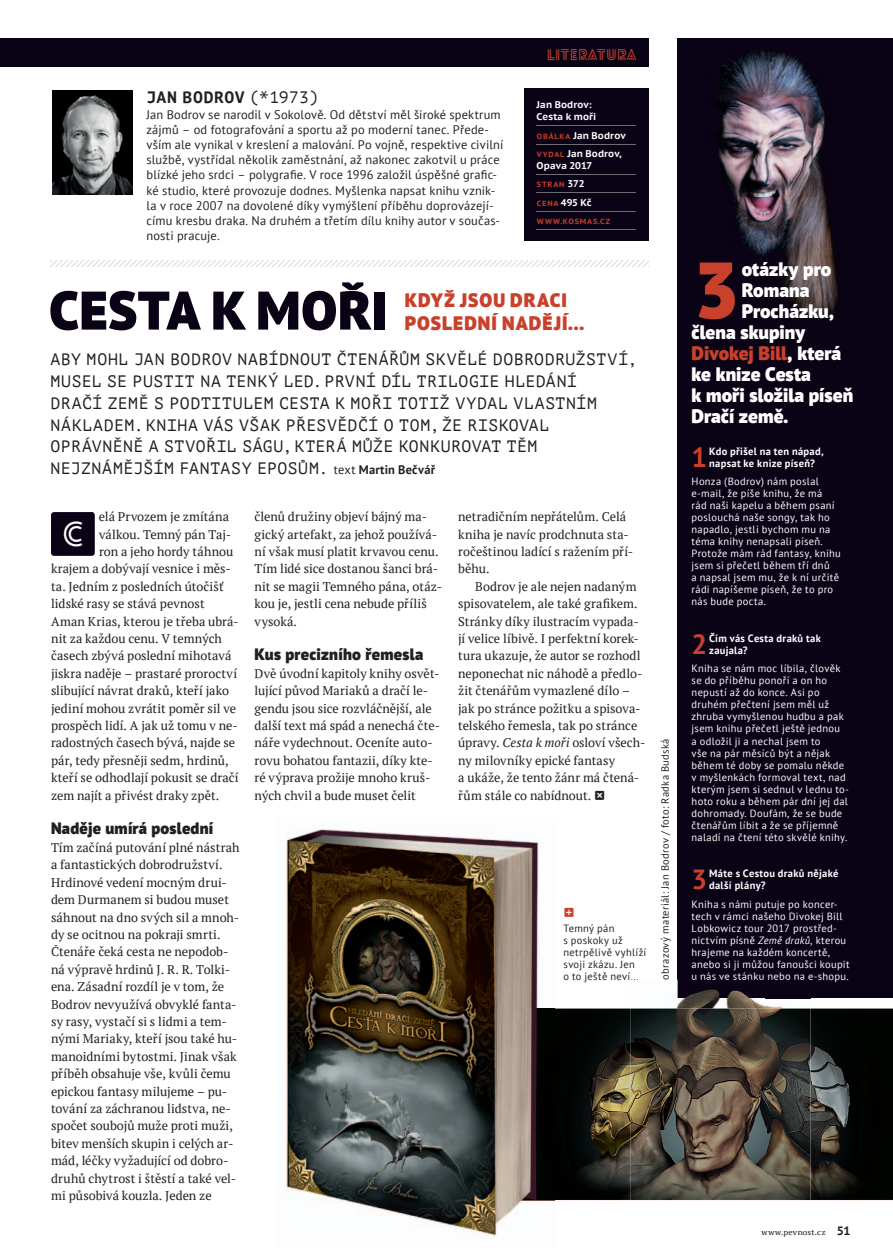
<style>
.page{position:relative;width:893px;height:1255px;background:#fff}
.page>*{position:absolute;margin:0;border:0;box-sizing:border-box;transform-origin:0 0}
.t1{font:900 79.5px "PT Sans Pro";color:#c9402b}
.t2{font:900 54.3px "PT Sans Pro";letter-spacing:.015em;color:#0a0215}
.t3{font:700 33.3px "Lovelo Line";color:#fff}
.t4{font:700 27.6px "PT Sans";color:#c9402b}
.t5{font:900 19.5px "PT Sans Pro";color:#fff}
.t6{font:900 19.5px/22.5px "PT Sans Pro";letter-spacing:.045em;color:#c9402b}
.t7{font:900 19.5px "PT Sans Pro";color:#c9402b}
.t8{font:16.5px/21.8px "PT Mono";letter-spacing:.03em;color:#231f20}
.t9{font:900 16.5px "PT Sans Pro";letter-spacing:.015em;color:#231f20}
.t10{font:700 16.5px "PT Mono";letter-spacing:.035em;color:#231f20}
.t11{font:700 15px "Lovelo Line";letter-spacing:.01em;color:#c9402b}
.t12{font:12.6px/17.4px "PT Serif";letter-spacing:.005em;color:#231f20}
.t13{font:12.45px/15.3px "PT Sans";letter-spacing:.01em;color:#231f20}
.t14{font:10.5px/12px "PT Sans";letter-spacing:.03em;color:#fff}
.t15{font:10.5px/12px "PT Sans";letter-spacing:.03em;color:#231f20}
.t16{font:700 10.5px/12px "PT Sans";letter-spacing:.03em;color:#fff}
.t17{font:700 9.75px/12px "PT Sans Caption";letter-spacing:.01em;color:#fff}
.t18{font:700 7.5px "PT Sans Caption";letter-spacing:.115em;color:#c9402b}
.t19{font:7.5px "PT Serif Caption";letter-spacing:.03em;color:#231f20}
.s1{font-weight:400}
.s2{font-size:7.5px;color:#c9402b}
.s3{font-size:9.75px;color:#fff}
.s4{font-family:"PT Sans";font-size:12.45px}
.s5{font-family:"PT Sans";font-weight:700;font-size:12.45px}
.s6{font-style:italic}
.s7{color:#fff}
.s8{font-family:"PT Sans Caption";font-weight:700;font-size:12px}
</style>
<div class="page">
<svg style="left:51px;top:260px;width:598px;height:7px"></svg>
<div style="left:524px;top:88px;width:125px;height:152px;background:#0a0215"></div>
<hr style="left:537px;top:125px;width:99px;height:1px;background:#6c6d70">
<hr style="left:537px;top:144px;width:99px;height:1px;background:#6c6d70">
<hr style="left:537px;top:174px;width:99px;height:1px;background:#6c6d70">
<hr style="left:537px;top:192px;width:99px;height:1px;background:#6c6d70">
<hr style="left:537px;top:211px;width:99px;height:1px;background:#6c6d70">
<hr style="left:537px;top:229px;width:99px;height:1px;background:#6c6d70">
<img style="left:52px;top:90px;width:80px;height:104px">
<div style="left:0;top:39px;width:648px;height:28px;background:#0a0215"></div>
<div style="left:51px;top:512px;width:44px;height:44px;background:#0a0215;border-radius:3px"></div>
<div style="left:678px;top:39px;width:215px;height:958px;background:#0a0215"></div>
<img style="left:715px;top:50px;width:125px;height:270px">
<img style="left:462px;top:1008px;width:431px;height:192px">
<img style="left:286px;top:829px;width:268px;height:202px">
<img style="left:286px;top:1031px;width:176px;height:197px">
<img style="left:461px;top:1200px;width:93px;height:37px">
<img style="left:631px;top:979px;width:179px;height:221px">
<img style="left:765px;top:997px;width:45px;height:1px">
<img style="left:678px;top:979px;width:132px;height:18px">
<svg style="left:631px;top:979px;width:7px;height:2px"></svg>
<img style="left:692px;top:979px;width:118px;height:2px">
<img style="left:661px;top:1087px;width:10px;height:112px">
<h3 class="t10" style="left:147px;top:88px;width:173px">JAN BODROV <span class="s1">(*1973)</span></h3>
<p class="t13" style="left:147px;top:106px;width:358px">Jan Bodrov se narodil v Sokolově. Od dětství měl široké spektrum zájmů – od fotografování a sportu až po moderní tanec. Přede&shy;vším ale vynikal v kreslení a malování. Po vojně, respektive civilní službě, vystřídal několik zaměstnání, až nakonec zakotvil u práce blízké jeho srdci – polygrafie. V roce 1996 založil úspěšné grafic&shy;ké studio, které provozuje dodnes. Myšlenka napsat knihu vznik&shy;la v roce 2007 na dovolené díky vymýšlení příběhu doprovázejí&shy;címu kresbu draka. Na druhém a třetím dílu knihy autor v součas&shy;nosti pracuje.</p>
<p class="t11" style="left:547px;top:45px;width:91px">LITERATURA</p>
<p class="t17" style="left:537px;top:99px;width:61px">Jan Bodrov:<br>Cesta k moři</p>
<p class="t17" style="left:537px;top:126px;width:90px;line-height:18.5px"><span class="s2">OBÁLKA</span> Jan Bodrov<br><span class="s2">VYDAL</span> Jan Bodrov,</p>
<p class="t17" style="left:537px;top:159px;width:57px">Opava 2017</p>
<p class="t18" style="left:537px;top:180px;width:49px">STRAN <span class="s3">372</span></p>
<p class="t17" style="left:537px;top:196px;width:56px"><span class="s2">CENA</span> 495 Kč</p>
<p class="t18" style="left:537px;top:216px;width:75px">WWW.KOSMAS.CZ</p>
<h2 class="t2" style="left:49px;top:274px;width:339px">CESTA K MOŘI</h2>
<h3 class="t6" style="left:405px;top:289px;width:181px">KDYŽ JSOU DRACI<br>POS LEDNÍ NADĚJÍ…</h3>
<p class="t8" style="left:51px;top:349px;width:588px">ABY MOHL JAN BODROV NABÍDNOUT ČTENÁŘŮM SKVĚLÉ DOBRODRUŽSTVÍ, MUSEL SE PUSTIT NA TENKÝ LED. PRVNÍ DÍL TRILOGIE HLEDÁNÍ<br>DRAČÍ ZEMĚ S PODTITULEM CESTA K MOŘI TOTIŽ VYDAL VLASTNÍM NÁKLADEM. KNIHA VÁS VŠAK PŘESVĚDČÍ O TOM, ŽE RISKOVAL OPRÁVNĚNĚ A STVOŘIL SÁGU, KTERÁ MŮŽE KONKUROVAT TĚM NEJZNÁMĚJŠÍM FANTASY EPOSŮM. <span class="s4">text</span> <span class="s5">Martin Bečvář</span></p>
<p class="t12" style="left:99px;top:508px;width:132px">elá Prvozem je zmítána</p>
<p class="t12" style="left:99px;top:525px;width:134px">válkou. Temný pán Taj-</p>
<p class="t12" style="left:99px;top:542px;width:136px">ron a jeho hordy táhnou</p>
<p class="t12" style="left:51px;top:560px;width:181px">krajem a dobývají vesnice i měs-</p>
<p class="t12" style="left:51px;top:577px;width:174px">ta. Jedním z posledních útočišť</p>
<p class="t12" style="left:51px;top:595px;width:155px">lidské rasy se stává pevnost</p>
<p class="t12" style="left:51px;top:612px;width:189px">Aman Krias, kterou je třeba ubrá-</p>
<p class="t12" style="left:51px;top:629px;width:172px">nit za každou cenu. V temných</p>
<p class="t12" style="left:51px;top:647px;width:182px">časech zbývá poslední mihotavá</p>
<p class="t12" style="left:51px;top:664px;width:188px">jiskra naděje – prastaré proroctví</p>
<p class="t12" style="left:51px;top:682px;width:180px">slibující návrat draků, kteří jako</p>
<p class="t12" style="left:51px;top:699px;width:187px">jediní mohou zvrátit poměr sil ve</p>
<p class="t12" style="left:51px;top:716px;width:188px">prospěch lidí. A jak už tomu v ne-</p>
<p class="t12" style="left:51px;top:734px;width:186px">radostných časech bývá, najde se</p>
<p class="t12" style="left:51px;top:751px;width:179px">pár, tedy přesněji sedm, hrdinů,</p>
<p class="t12" style="left:51px;top:769px;width:189px">kteří se odhodlají pokusit se dračí</p>
<p class="t12" style="left:51px;top:786px;width:170px">zem najít a přivést draky zpět.</p>
<h3 class="t9" style="left:51px;top:817px;width:164px">Naděje umírá poslední</h3>
<p class="t12" style="left:51px;top:838px;width:190px">Tím začíná putování plné nástrah a fantastických dobrodružství.<br>Hrdinové vedení mocným drui&shy;dem Durmanem si budou muset sáhnout na dno svých sil a mnoh&shy;dy se ocitnou na pokraji smrti.<br>Čtenáře čeká cesta ne nepodob&shy;ná výpravě hrdinů J. R. R. Tolki&shy;ena. Zásadní rozdíl je v tom, že<br>Bodrov nevyužívá obvyklé fanta&shy;sy rasy, vystačí si s lidmi a tem&shy;nými Mariaky, kteří jsou také hu&shy;manoidními bytostmi. Jinak však příběh obsahuje vše, kvůli čemu epickou fantasy milujeme – pu&shy;tování za záchranou lidstva, ne&shy;spočet soubojů muže proti muži, bitev menších skupin i celých ar&shy;mád, léčky vyžadující od dobro&shy;druhů chytrost i štěstí a také vel&shy;mi působivá kouzla. Jeden ze</p>
<h3 class="t3" style="left:62px;top:514px;width:22px">C</h3>
<p class="t12" style="left:255px;top:508px;width:189px">členů družiny objeví bájný ma&shy;gický artefakt, za jehož používá&shy;ní však musí platit krvavou cenu.<br>Tím lidé sice dostanou šanci brá&shy;nit se magii Temného pána, otáz&shy;kou je, jestli cena nebude příliš vysoká.</p>
<h3 class="t9" style="left:255px;top:643px;width:170px">Kus precizního řemesla</h3>
<p class="t12" style="left:255px;top:664px;width:187px">Dvě úvodní kapitoly knihy osvět&shy;lující původ Mariaků a dračí le&shy;gendu jsou sice rozvláčnější, ale další text má spád a nenechá čte&shy;náře vydechnout. Oceníte auto&shy;rovu bohatou fantazii, díky kte&shy;ré výprava prožije mnoho kruš&shy;ných chvil a bude muset čelit</p>
<p class="t12" style="left:458px;top:508px;width:177px">netradičním nepřátelům. Celá kniha je navíc prodchnuta sta&shy;ročeštinou ladící s ražením pří&shy;běhu.</p>
<p class="t12" style="left:458px;top:577px;width:189px;text-indent:17px">Bodrov je ale nejen nadaným spisovatelem, ale také grafikem.<br>Stránky díky ilustracím vypada&shy;jí velice líbivě. I perfektní korek&shy;tura ukazuje, že autor se rozhodl neponechat nic náhodě a předlo&shy;žit čtenářům vymazlené dílo – jak po stránce požitku a spisova&shy;telského řemesla, tak po stránce úpravy. <span class="s6">Cesta k moři</span> osloví všech&shy;ny milovníky epické fantasy<br>a ukáže, že tento žánr má čtená&shy;řům stále co nabídnout.</p>
<p class="t15" style="left:563px;top:921px;width:84px">Temný pán<br>s poskoky už netrpělivě vyhlíží svoji zkázu. Jen<br>o to ještě neví...</p>
<p class="t15" style="left:659px;top:979px;width:243px;rotate:-90deg">obrazový materiál: Jan Bodrov / foto: Radka Budská</p>
<h1 class="t1" style="left:692px;top:237px;width:52px">3</h1>
<h3 class="t5" style="left:742px;top:256px;width:91px">otázky pro</h3>
<h3 class="t5" style="left:742px;top:277px;width:69px">Romana</h3>
<h3 class="t5" style="left:742px;top:298px;width:94px">Procházku,</h3>
<h3 class="t5" style="left:692px;top:319px;width:115px">člena skupiny</h3>
<h3 class="t7" style="left:692px;top:340px;width:151px">Divokej Bill<span class="s7">, která</span></h3>
<h3 class="t5" style="left:692px;top:361px;width:121px">ke knize Cesta</h3>
<h3 class="t5" style="left:692px;top:382px;width:163px">k moři složila píseň</h3>
<h3 class="t5" style="left:692px;top:403px;width:99px">Dračí země.</h3>
<h3 class="t4" style="left:692px;top:439px;width:17px">1</h3>
<p class="t16" style="left:709px;top:445px;width:116px">Kdo přišel na ten nápad, napsat ke knize píseň?</p>
<p class="t14" style="left:692px;top:475px;width:151px">Honza (Bodrov) nám poslal e-mail, že píše knihu, že má<br>rád naši kapelu a během psaní poslouchá naše songy, tak ho napadlo, jestli bychom mu na téma knihy nenapsali píseň.<br>Protože mám rád fantasy, knihu jsem si přečetl během tří dnů<br>a napsal jsem mu, že k ní určitě rádi napíšeme píseň, že to pro nás bude pocta.</p>
<h3 class="t4" style="left:692px;top:626px;width:17px">2</h3>
<p class="t16" style="left:709px;top:632px;width:113px">Čím vás Cesta draků tak zaujala?</p>
<p class="t14" style="left:692px;top:662px;width:159px">Kniha se nám moc líbila, člověk se do příběhu ponoří a on ho nepustí až do konce. Asi po druhém přečtení jsem měl už zhruba vymyšlenou hudbu a pak jsem knihu přečetl ještě jednou<br>a odložil ji a nechal jsem to<br>vše na pár měsíců být a nějak během té doby se pomalu někde v myšlenkách formoval text, nad kterým jsem si sednul v lednu to&shy;hoto roku a během pár dní jej dal dohromady. Doufám, že se bude čtenářům líbit a že se příjemně naladí na čtení této skvělé knihy.</p>
<h3 class="t4" style="left:692px;top:861px;width:17px">3</h3>
<p class="t16" style="left:709px;top:867px;width:131px">Máte s Cestou draků nějaké další plány?</p>
<p class="t14" style="left:692px;top:897px;width:160px">Kniha s námi putuje po koncer&shy;tech v rámci našeho Divokej Bill<br>Lobkowicz tour 2017 prostřed&shy;nictvím písně <span class="s6">Země draků</span>, kterou hrajeme na každém koncertě, anebo si ji můžou fanoušci koupit u nás ve stánku nebo na e-shopu.</p>
<p class="t19" style="left:762px;top:1227px;width:90px">www.pevnost.cz <span class="s8">51</span></p>
</div>
